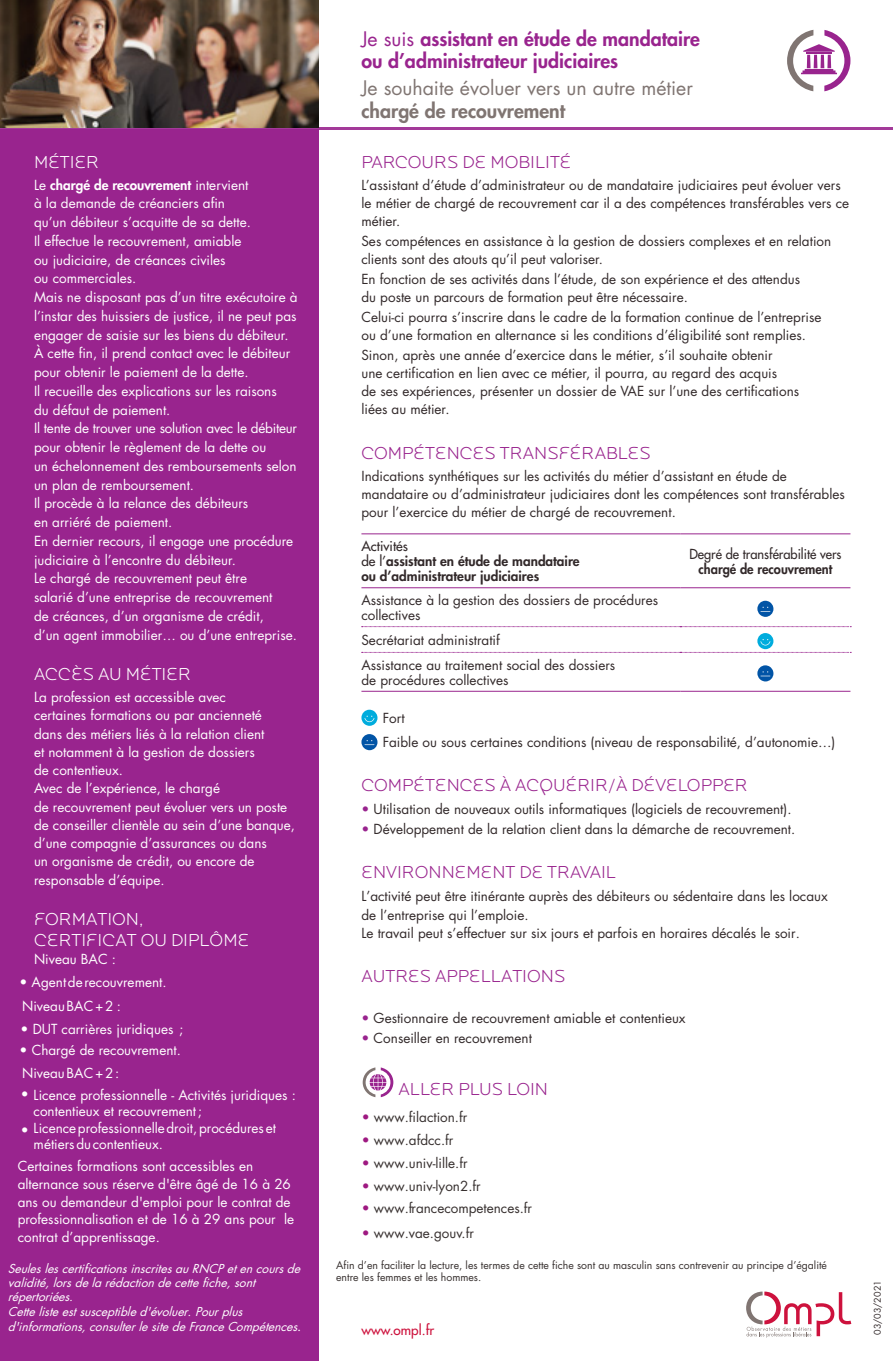
<style>
.page{position:relative;width:893px;height:1361px;background:#fff}
.page>*{position:absolute;margin:0;border:0;box-sizing:border-box;transform-origin:0 0}
.GRAND_TITRE_orange{font:800 19.5px/22.5px "Futura Std";color:#99248e}
.GRAND_TITRE_gris{font:19.5px/22.5px "Futura Std";color:#807572}
._1_TITRE{font:300 18px "Locator Display";color:#99248e}
.TEXTE_blanc{font:300 18px/21px "Locator Display";color:#fff}
.TEXTE_blanc-2{font:13.5px/18.8px "Futura Std";color:#fff}
.TEXTE{font:13.5px/18px "Futura Std";color:#32292a}
._1_TITRE-2{font:13.5px/18.3px "Futura Std";color:#32292a}
.TEXTE_tableau_fag{font:13.5px/15px "Futura Std";color:#32292a}
.t1{font:13.5px "Futura Std";color:#37302f}
.TITRE_tableau_fag{font:800 13.5px/15px "Futura Std";color:#32292a}
.TEXTE_tableau_centre{font:500 13.5px/15px "Futura Std";color:#32292a;text-align:center;scale:.95 1}
.t2{font:500 13.5px "Futura Std";color:#cd123d}
.t3{font:italic 12px/14.4px "Futura Std";color:#fff}
.t4{font:10.5px/12.6px "Futura Std";color:#37302f}
.t5{font:9px "Futura Std";color:#32292a}
.s1{font-weight:800}
.s2{font-style:normal;font-size:13.5px}
.s3{font-weight:400}
.s4{font-weight:500}
.s5{color:#99248e}
.s6{color:#9e1981}
</style>
<div class="page">
<hr style="left:0;top:128px;width:893px;height:2px;background:#99248e">
<div style="left:0;top:130px;width:319px;height:1231px;background:#99248e"></div>
<img style="left:0;top:0;width:319px;height:128px">
<svg style="left:746px;top:1291px;width:105px;height:46px"></svg>
<hr style="left:361px;top:533px;width:319px;height:1px;background:#99248e">
<hr style="left:680px;top:533px;width:170px;height:1px;background:#99248e">
<hr style="left:361px;top:587px;width:319px;height:1px;background:#99248e">
<hr style="left:680px;top:587px;width:170px;height:1px;background:#99248e">
<svg style="left:362px;top:626px;width:489px;height:1px"></svg>
<hr style="left:361px;top:691px;width:319px;height:1px;background:#99248e">
<hr style="left:680px;top:691px;width:170px;height:1px;background:#99248e">
<svg style="left:757px;top:601px;width:16px;height:16px"></svg>
<svg style="left:362px;top:633px;width:489px;height:20px"></svg>
<svg style="left:757px;top:665px;width:16px;height:16px"></svg>
<svg style="left:361px;top:710px;width:16px;height:16px"></svg>
<svg style="left:361px;top:734px;width:16px;height:16px"></svg>
<svg style="left:363px;top:1067px;width:30px;height:30px"></svg>
<svg style="left:787px;top:30px;width:63px;height:61px"></svg>
<p class="TEXTE_blanc" style="left:34px;top:150px;width:67px">MÉTIER</p>
<p class="TEXTE_blanc-2" style="left:34px;top:175px;width:265px">Le <span class="s1">chargé de recouvrement</span> intervient<br>à la demande de créanciers afin<br>qu’un débiteur s’acquitte de sa dette.<br>Il effectue le recouvrement, amiable<br>ou judiciaire, de créances civiles<br>ou commerciales.<br>Mais ne disposant pas d’un titre exécutoire à l’instar des huissiers de justice, il ne peut pas engager de saisie sur les biens du débiteur.<br>À cette fin, il prend contact avec le débiteur pour obtenir le paiement de la dette.<br>Il recueille des explications sur les raisons<br>du défaut de paiement.<br>Il tente de trouver une solution avec le débiteur pour obtenir le règlement de la dette ou<br>un échelonnement des remboursements selon un plan de remboursement.<br>Il procède à la relance des débiteurs<br>en arriéré de paiement.<br>En dernier recours, il engage une procédure judiciaire à l’encontre du débiteur.<br>Le chargé de recouvrement peut être<br>salarié d’une entreprise de recouvrement<br>de créances, d’un organisme de crédit,<br>d’un agent immobilier… ou d’une entreprise.</p>
<p class="TEXTE_blanc" style="left:34px;top:662px;width:158px">ACCÈS AU MÉTIER</p>
<p class="TEXTE_blanc-2" style="left:34px;top:688px;width:263px;line-height:18.3px">La profession est accessible avec<br>certaines formations ou par ancienneté<br>dans des métiers liés à la relation client<br>et notamment à la gestion de dossiers<br>de contentieux.<br>Avec de l’expérience, le chargé<br>de recouvrement peut évoluer vers un poste de conseiller clientèle au sein d’une banque, d’une compagnie d’assurances ou dans<br>un organisme de crédit, ou encore de responsable d’équipe.</p>
<p class="TEXTE_blanc" style="left:34px;top:907px;width:217px">FORMATION,<br>CERTIFICAT OU DIPLÔME</p>
<p class="TEXTE_blanc-2" style="left:34px;top:949px;width:84px">Niveau BAC :</p>
<p class="TEXTE_blanc-2" style="left:19px;top:970px;width:149px;line-height:23.4px">• Agent de recouvrement.<br>Niveau BAC + 2 :</p>
<p class="TEXTE_blanc-2" style="left:21px;top:1019px;width:164px">• DUT carrières juridiques ;</p>
<p class="TEXTE_blanc-2" style="left:20px;top:1038px;width:163px;line-height:23.1px">• Chargé de recouvrement.<br>Niveau BAC + 2 :</p>
<p class="TEXTE_blanc-2" style="left:34px;top:1086px;width:264px;line-height:16.6px;text-indent:-13px">• Licence professionnelle - Activités juridiques : contentieux et recouvrement ;<br>Licence professionnelle droit, procédures et métiers du contentieux.</p>
<p class="TEXTE_blanc-2" style="left:18px;top:1157px;width:278px;line-height:17.9px">Certaines formations sont accessibles en alternance sous réserve d'être âgé de 16 à 26 ans ou demandeur d'emploi pour le contrat de professionnalisation et de 16 à 29 ans pour le contrat d’apprentissage.</p>
<p class="TEXTE_blanc-2" style="left:21px;top:1120px;width:9px">•</p>
<p class="t3" style="left:8px;top:1261px;width:298px">SeuleslescertificationsinscritesauRNCPetencoursde validité,lorsdelarédactiondecettefiche,sont répertoriées.<br>Cettelisteestsusceptibled'évoluer.Pourplus</p>
<p class="t3" style="left:8px;top:1320px;width:295px">d'informations,consulterlesitedeFranceCompétences<span class="s2">.</span></p>
<p class="GRAND_TITRE_orange" style="left:361px;top:27px;width:340px"><span class="s3">Je suis</span> assistant en étude de mandataire ou d’administrateur judiciaires</p>
<p class="GRAND_TITRE_gris" style="left:361px;top:77px;width:333px">Je souhaite évoluer vers un autre métier <span class="s1">chargé de recouvrement</span></p>
<p class="_1_TITRE" style="left:361px;top:151px;width:212px">PARCOURS DE MOBILITÉ</p>
<p class="TEXTE" style="left:361px;top:176px;width:489px">L’assistant d’étude d’administrateur ou de mandataire judiciaires peut évoluer vers le métier de chargé de recouvrement car il a des compétences transférables vers ce métier.</p>
<p class="TEXTE" style="left:361px;top:232px;width:471px">Ses compétences en assistance à la gestion de dossiers complexes et en relation clients sont des atouts qu’il peut valoriser.</p>
<p class="TEXTE" style="left:361px;top:270px;width:440px">En fonction de ses activités dans l’étude, de son expérience et des attendus du poste un parcours de formation peut être nécessaire.</p>
<p class="TEXTE" style="left:361px;top:308px;width:461px">Celui-ci pourra s’inscrire dans le cadre de la formation continue de l’entreprise ou d’une formation en alternance si les conditions d’éligibilité sont remplies.</p>
<p class="TEXTE" style="left:361px;top:346px;width:439px">Sinon, après une année d’exercice dans le métier, s’il souhaite obtenir<br>une certification en lien avec ce métier, il pourra, au regard des acquis<br>de ses expériences, présenter un dossier de VAE sur l’une des certifications liées au métier.</p>
<p class="_1_TITRE" style="left:361px;top:442px;width:291px">COMPÉTENCES TRANSFÉRABLES</p>
<p class="TEXTE" style="left:361px;top:467px;width:485px">Indications synthétiques sur les activités du métier d’assistant en étude de mandataire ou d’administrateur judiciaires dont les compétences sont transférables pour l’exercice du métier de chargé de recouvrement.</p>
<p class="TITRE_tableau_fag" style="left:361px;top:539px;width:220px"><span class="s4">Activités<br>de l’</span>assistant en étude de mandataire ou d’administrateur judiciaires</p>
<p class="TEXTE_tableau_centre" style="left:689px;top:546px;width:162px">Degré de transférabilité vers <span class="s1">chargé de recouvrement</span></p>
<p class="TEXTE_tableau_fag" style="left:361px;top:593px;width:298px">Assistance à la gestion des dossiers de procédures collectives</p>
<p class="TEXTE" style="left:361px;top:631px;width:140px">Secrétariat administratif</p>
<p class="TEXTE_tableau_fag" style="left:361px;top:657px;width:255px">Assistance au traitement social des dossiers de procédures collectives</p>
<p class="TEXTE" style="left:383px;top:709px;width:24px">Fort</p>
<p class="TEXTE" style="left:383px;top:733px;width:454px">Faible ou sous certaines conditions (niveau de responsabilité, d’autonomie…)</p>
<p class="_1_TITRE" style="left:361px;top:774px;width:388px">COMPÉTENCES À ACQUÉRIR/À DÉVELOPPER</p>
<p class="TEXTE" style="left:361px;top:800px;width:432px"><span class="s5">•</span> Utilisation de nouveaux outils informatiques (logiciels de recouvrement).</p>
<p class="TEXTE" style="left:361px;top:820px;width:435px"><span class="s5">•</span> Développement de la relation client dans la démarche de recouvrement.</p>
<p class="_1_TITRE" style="left:361px;top:861px;width:256px">ENVIRONNEMENT DE TRAVAIL</p>
<p class="_1_TITRE-2" style="left:361px;top:887px;width:468px">L’activité peut être itinérante auprès des débiteurs ou sédentaire dans les locaux de l’entreprise qui l’emploie.<br>Le travail peut s’effectuer sur six jours et parfois en horaires décalés le soir.</p>
<p class="_1_TITRE" style="left:361px;top:965px;width:205px">AUTRES APPELLATIONS</p>
<p class="TEXTE" style="left:361px;top:1009px;width:326px"><span class="s5">•</span> Gestionnaire de recouvrement amiable et contentieux</p>
<p class="TEXTE" style="left:361px;top:1029px;width:172px"><span class="s5">•</span> Conseiller en recouvrement</p>
<p class="_1_TITRE" style="left:399px;top:1078px;width:151px">ALLER PLUS LOIN</p>
<p class="t1" style="left:362px;top:1109px;width:107px"><span class="s6">•</span> www.filaction.fr</p>
<p class="t1" style="left:362px;top:1131px;width:93px"><span class="s6">•</span> www.afdcc.fr</p>
<p class="t1" style="left:362px;top:1154px;width:107px"><span class="s6">•</span> www.univ-lille.fr</p>
<p class="t1" style="left:362px;top:1177px;width:120px"><span class="s6">•</span> www.univ-lyon2.fr</p>
<p class="t1" style="left:362px;top:1199px;width:172px"><span class="s6">•</span> www.francecompetences.fr</p>
<p class="t1" style="left:362px;top:1224px;width:114px"><span class="s6">•</span> www.vae.gouv.fr</p>
<p class="t4" style="left:336px;top:1258px;width:492px">Afin d’en faciliter la lecture, les termes de cette fiche sont au masculin sans contrevenir au principe d’égalité entre les femmes et les hommes.</p>
<p class="t2" style="left:361px;top:1322px;width:74px">www.ompl.fr</p>
<p class="t5" style="left:872px;top:1335px;width:56px;rotate:-90deg">03/03/2021</p>
</div>
